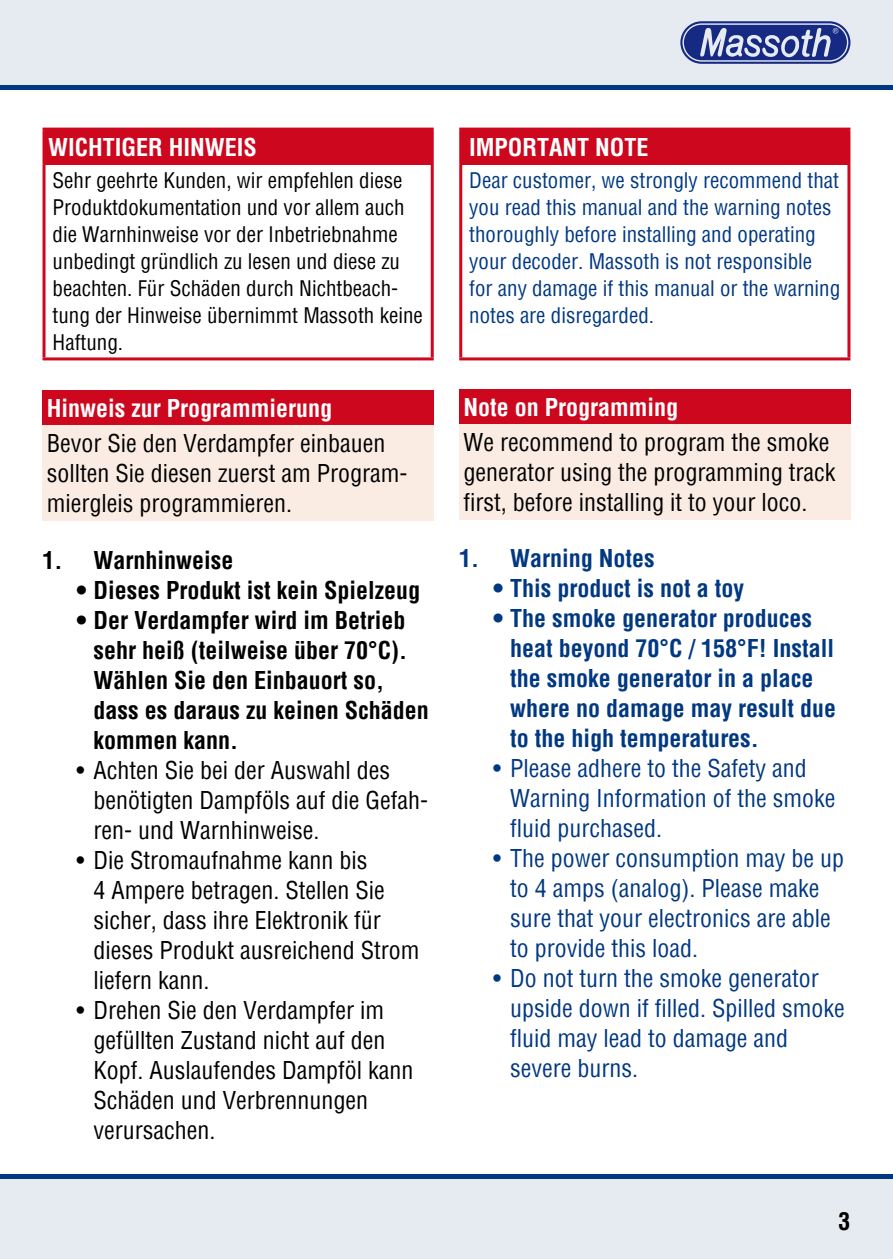
<style>
.page{position:relative;width:893px;height:1259px;background:#fff}
.page>*{position:absolute;margin:0;border:0;box-sizing:border-box;transform-origin:0 0}
.t1{font:condensed 24px/30px "Helvetica";color:#000}
.t2{font:condensed 24px/30px "Helvetica";color:#003882}
.t3{font:700 condensed 24px/30px "Helvetica";color:#000}
.t4{font:700 condensed 24px/30px "Helvetica";color:#003882}
.t5{font:700 condensed 24px "Helvetica";color:#fff}
.t6{font:condensed 21px/27px "Helvetica";color:#000}
.t7{font:condensed 21px/27px "Helvetica";color:#003882}
</style>
<div class="page">
<div style="left:0;top:1174px;width:893px;height:85px;background:#e6ebf2"></div>
<div style="left:0;top:0;width:893px;height:85px;background:#e6ebf2"></div>
<svg style="left:680px;top:21px;width:170px;height:43px"></svg>
<hr style="left:0;top:85px;width:893px;height:4px;background:#003882">
<hr style="left:0;top:1174px;width:893px;height:4px;background:#003882">
<div style="left:44px;top:129px;width:388px;height:35px;background:#cd071e"></div>
<hr style="left:43px;top:128px;width:391px;height:3px;background:#cd071e">
<hr style="left:43px;top:131px;width:3px;height:33px;background:#cd071e">
<hr style="left:431px;top:131px;width:3px;height:33px;background:#cd071e">
<hr style="left:43px;top:164px;width:3px;height:193px;background:#cd071e">
<hr style="left:431px;top:164px;width:3px;height:193px;background:#cd071e">
<hr style="left:43px;top:357px;width:391px;height:3px;background:#cd071e">
<div style="left:43px;top:390px;width:391px;height:35px;background:#cd071e"></div>
<div style="left:43px;top:425px;width:391px;height:95px;background:#faebe3"></div>
<div style="left:461px;top:129px;width:388px;height:35px;background:#cd071e"></div>
<hr style="left:459px;top:128px;width:391px;height:3px;background:#cd071e">
<hr style="left:459px;top:131px;width:3px;height:33px;background:#cd071e">
<hr style="left:847px;top:131px;width:3px;height:33px;background:#cd071e">
<hr style="left:459px;top:164px;width:3px;height:193px;background:#cd071e">
<hr style="left:847px;top:164px;width:3px;height:193px;background:#cd071e">
<hr style="left:459px;top:357px;width:391px;height:3px;background:#cd071e">
<div style="left:459px;top:389px;width:391px;height:35px;background:#cd071e"></div>
<div style="left:459px;top:424px;width:391px;height:95px;background:#faebe3"></div>
<p class="t5" style="left:48px;top:131px;width:210px">WICHTIGER HINWEIS</p>
<p class="t6" style="left:53px;top:167px;width:372px">Sehr geehrte Kunden, wir empfehlen diese Produktdokumentation und vor allem auch die Warnhinweise vor der Inbetriebnahme unbedingt gründlich zu lesen und diese zu beachten. Für Schäden durch Nichtbeach&shy;tung der Hinweise übernimmt Massoth keine Haftung.</p>
<p class="t5" style="left:47px;top:392px;width:287px">Hinweis zur Programmierung</p>
<p class="t1" style="left:47px;top:428px;width:362px">Bevor Sie den Verdampfer einbauen sollten Sie diesen zuerst am Program&shy;miergleis programmieren.</p>
<p class="t3" style="left:43px;top:545px;width:193px">1. Warnhinweise</p>
<p class="t3" style="left:77px;top:575px;width:345px">• Dieses Produkt ist kein Spielzeug</p>
<p class="t3" style="left:94px;top:605px;width:337px;text-indent:-17px">• Der Verdampfer wird im Betrieb sehr heiß (teilweise über 70°C).<br>Wählen Sie den Einbauort so, dass es daraus zu keinen Schäden kommen kann.</p>
<p class="t1" style="left:94px;top:754px;width:336px;text-indent:-17px">• Achten Sie bei der Auswahl des benötigten Dampföls auf die Gefah&shy;ren- und Warnhinweise.</p>
<p class="t1" style="left:94px;top:844px;width:327px;text-indent:-17px">• Die Stromaufnahme kann bis<br>4 Ampere betragen. Stellen Sie sicher, dass ihre Elektronik für dieses Produkt ausreichend Strom liefern kann.</p>
<p class="t1" style="left:94px;top:994px;width:321px;text-indent:-17px">• Drehen Sie den Verdampfer im gefüllten Zustand nicht auf den<br>Kopf. Auslaufendes Dampföl kann<br>Schäden und Verbrennungen verursachen.</p>
<p class="t5" style="left:469px;top:131px;width:181px">IMPORTANT NOTE</p>
<p class="t7" style="left:469px;top:167px;width:372px">Dear customer, we strongly recommend that you read this manual and the warning notes thoroughly before installing and operating your decoder. Massoth is not responsible for any damage if this manual or the warning notes are disregarded.</p>
<p class="t5" style="left:463px;top:391px;width:216px">Note on Programming</p>
<p class="t1" style="left:463px;top:427px;width:373px">We recommend to program the smoke generator using the programming track first, before installing it to your loco.</p>
<p class="t4" style="left:459px;top:543px;width:197px">1. Warning Notes</p>
<p class="t4" style="left:493px;top:573px;width:252px">• This product is not a toy</p>
<p class="t4" style="left:510px;top:603px;width:327px;text-indent:-17px">• The smoke generator produces heat beyond 70°C / 158°F! Install the smoke generator in a place where no damage may result due to the high temperatures.</p>
<p class="t2" style="left:510px;top:753px;width:327px;text-indent:-17px">• Please adhere to the Safety and<br>Warning Information of the smoke fluid purchased.</p>
<p class="t2" style="left:510px;top:843px;width:335px;text-indent:-17px">• The power consumption may be up to 4 amps (analog). Please make sure that your electronics are able to provide this load.</p>
<p class="t2" style="left:510px;top:963px;width:336px;text-indent:-17px">• Do not turn the smoke generator upside down if filled. Spilled smoke fluid may lead to damage and severe burns.</p>
<p class="t3" style="left:838px;top:1205px;width:13px">3</p>
</div>
